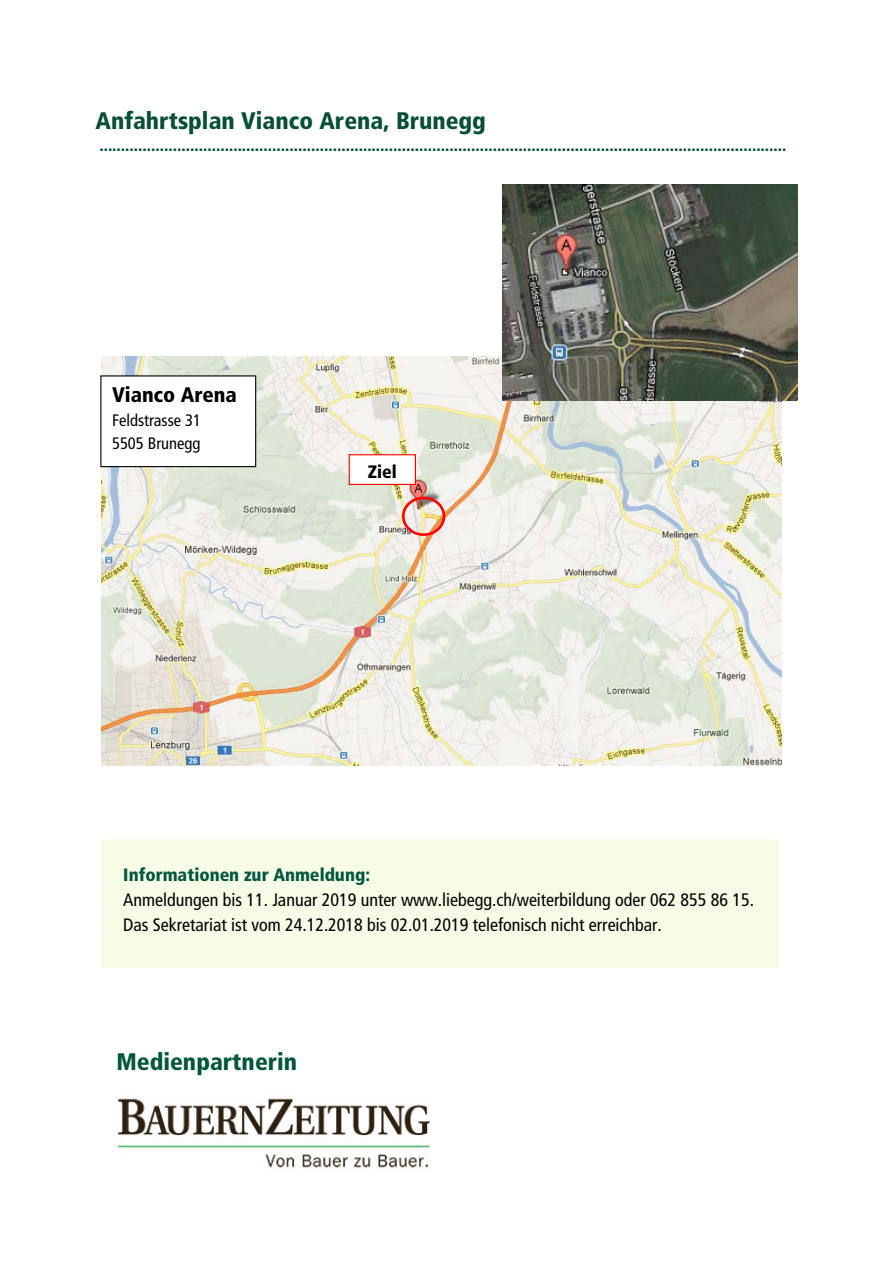
<style>
.page{position:relative;width:893px;height:1263px;background:#fff}
.page>*{position:absolute;margin:0;border:0;box-sizing:border-box;transform-origin:0 0}
.t1{font:900 condensed 24px "Frutiger LT Std";color:#074f37}
.t2{font:900 condensed 24px "Frutiger LT Std";color:#00563d}
.t3{font:900 condensed 21px "Frutiger LT Std";color:#000}
.t4{font:condensed 18px "Frutiger LT Std";color:#000}
.t5{font:900 condensed 18px "Frutiger LT Std";color:#00563d}
.t6{font:900 condensed 18px "Frutiger LT Std";color:#000}
.t7{font:900 condensed 16.5px "Frutiger LT Std";color:#074f37}
.t8{font:condensed 16.5px "Frutiger LT Std";color:#000}
</style>
<div class="page">
<img style="left:102px;top:356px;width:679px;height:410px">
<div style="left:402px;top:497px;width:43px;height:39px;border:3px solid #f00;border-radius:50%"></div>
<div style="left:349px;top:454px;width:67px;height:31px;background:#fff;border:1px solid #f00"></div>
<div style="left:100px;top:375px;width:156px;height:92px;background:#fff;border:1px solid #000"></div>
<img style="left:502px;top:184px;width:296px;height:216px">
<div style="left:102px;top:839px;width:675px;height:128px;background:#f7fce7"></div>
<img style="left:118px;top:1098px;width:312px;height:72px">
<p class="t1" style="left:96px;top:106px;width:392px">Anfahrtsplan Vianco Arena, Brunegg</p>
<p class="t7" style="left:99px;top:135px;width:689px">...............................................................................................................................................................</p>
<p class="t3" style="left:112px;top:382px;width:126px">Vianco Arena</p>
<p class="t8" style="left:112px;top:411px;width:90px">Feldstrasse 31</p>
<p class="t8" style="left:112px;top:434px;width:90px">5505 Brunegg</p>
<p class="t6" style="left:368px;top:461px;width:31px">Ziel</p>
<p class="t5" style="left:123px;top:864px;width:248px">Informationen zur Anmeldung:</p>
<p class="t4" style="left:123px;top:889px;width:632px">Anmeldungen bis 11. Januar 2019 unter www.liebegg.ch/weiterbildung oder 062 855 86 15.</p>
<p class="t4" style="left:123px;top:914px;width:540px">Das Sekretariat ist vom 24.12.2018 bis 02.01.2019 telefonisch nicht erreichbar.</p>
<p class="t2" style="left:116px;top:1047px;width:182px">Medienpartnerin</p>
</div>
